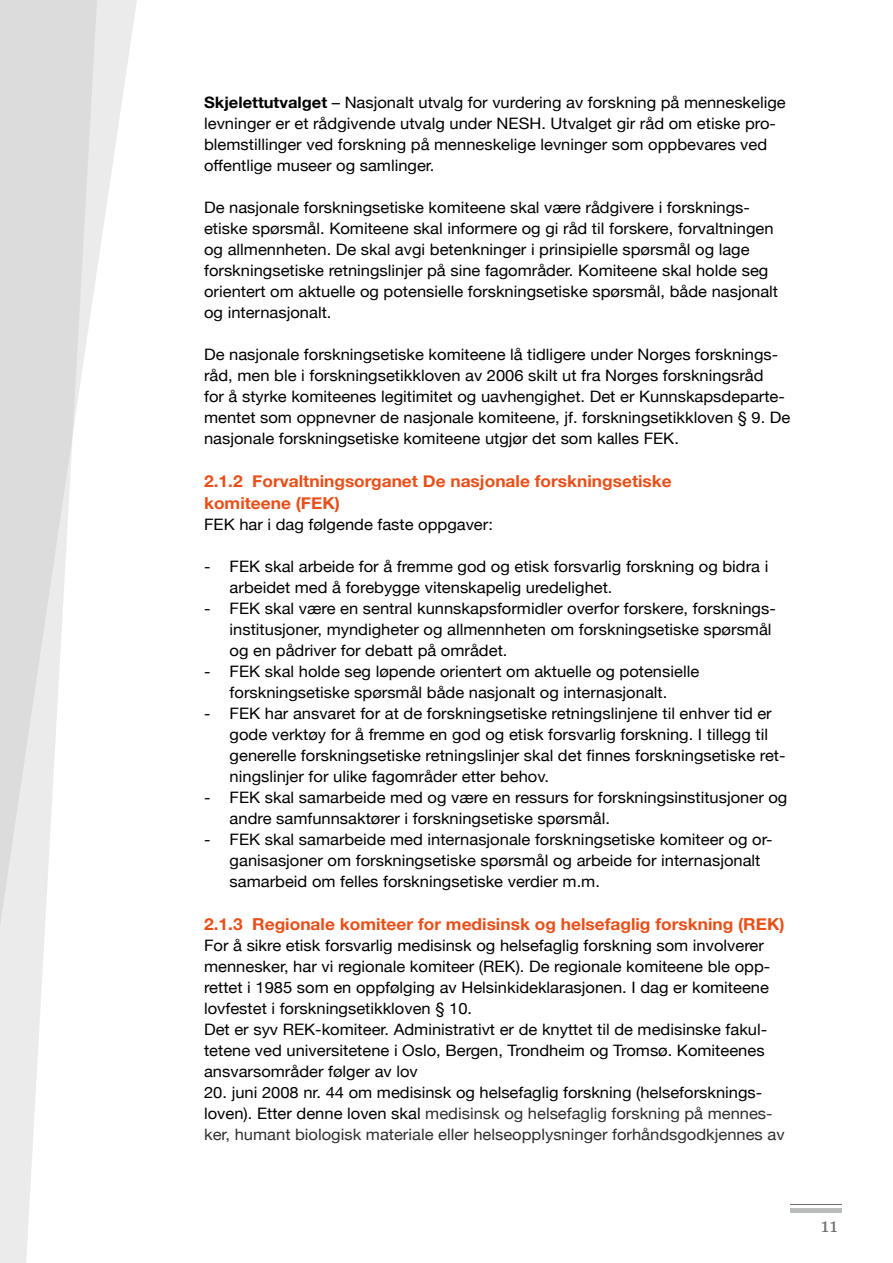
<style>
.page{position:relative;width:893px;height:1263px;background:#fff}
.page>*{position:absolute;margin:0;border:0;box-sizing:border-box;transform-origin:0 0}
.t1{font:19.5px "Georgia";color:#6e6e6e}
.t2{font:700 16.5px/21.8px "Helvetica Neue";color:#e94f18;scale:1.05 1}
.t3{font:15.75px/21px "Helvetica Neue";color:#000;scale:1.05 1}
.t4{font:15.75px/21px "Helvetica Neue";color:#2f2f2f;scale:1.05 1}
.s1{font-weight:700}
.s2{color:#000}
</style>
<div class="page">
<hr style="left:791px;top:1204px;width:51px;height:1px;background:#6e6e6e">
<hr style="left:791px;top:1208px;width:51px;height:4px;background:#bbbcbc">
<svg style="left:98px;top:0;width:39px;height:260px;fill:#efefef"></svg>
<svg style="left:0;top:0;width:98px;height:1263px"></svg>
<p class="t3" style="left:204px;top:93px;width:555px"><span class="s1">Skjelettutvalget</span> – Nasjonalt utvalg for vurdering av forskning på menneskelige levninger er et rådgivende utvalg under NESH. Utvalget gir råd om etiske pro&shy;blemstillinger ved forskning på menneskelige levninger som oppbevares ved offentlige museer og samlinger.</p>
<p class="t3" style="left:204px;top:198px;width:548px">De nasjonale forskningsetiske komiteene skal være rådgivere i forsknings&shy;etiske spørsmål. Komiteene skal informere og gi råd til forskere, forvaltningen og allmennheten. De skal avgi betenkninger i prinsipielle spørsmål og lage forskningsetiske retningslinjer på sine fagområder. Komiteene skal holde seg orientert om aktuelle og potensielle forskningsetiske spørsmål, både nasjonalt og internasjonalt.</p>
<p class="t3" style="left:204px;top:345px;width:560px">De nasjonale forskningsetiske komiteene lå tidligere under Norges forsknings&shy;råd, men ble i forskningsetikkloven av 2006 skilt ut fra Norges forskningsråd<br>for å styrke komiteenes legitimitet og uavhengighet. Det er Kunnskapsdeparte&shy;mentet som oppnevner de nasjonale komiteene, jf. forskningsetikkloven § 9. De nasjonale forskningsetiske komiteene utgjør det som kalles FEK.</p>
<p class="t2" style="left:204px;top:471px;width:447px">2.1.2 Forvaltningsorganet De nasjonale forskningsetiske komiteene (FEK)</p>
<p class="t3" style="left:204px;top:515px;width:277px">FEK har i dag følgende faste oppgaver:</p>
<p class="t3" style="left:230px;top:557px;width:515px;text-indent:-26px">- FEK skal arbeide for å fremme god og etisk forsvarlig forskning og bidra i arbeidet med å forebygge vitenskapelig uredelighet.</p>
<p class="t3" style="left:230px;top:599px;width:520px;text-indent:-26px">- FEK skal være en sentral kunnskapsformidler overfor forskere, forsknings&shy;institusjoner, myndigheter og allmennheten om forskningsetiske spørsmål og en pådriver for debatt på området.</p>
<p class="t3" style="left:204px;top:662px;width:473px;text-align:center">- FEK skal holde seg løpende orientert om aktuelle og potensielle forskningsetiske spørsmål både nasjonalt og internasjonalt.</p>
<p class="t3" style="left:230px;top:704px;width:531px;text-indent:-26px">- FEK har ansvaret for at de forskningsetiske retningslinjene til enhver tid er gode verktøy for å fremme en god og etisk forsvarlig forskning. I tillegg til generelle forskningsetiske retningslinjer skal det finnes forskningsetiske ret&shy;ningslinjer for ulike fagområder etter behov.</p>
<p class="t3" style="left:230px;top:788px;width:533px;text-indent:-26px">- FEK skal samarbeide med og være en ressurs for forskningsinstitusjoner og andre samfunnsaktører i forskningsetiske spørsmål.</p>
<p class="t3" style="left:230px;top:830px;width:519px;text-indent:-26px">- FEK skal samarbeide med internasjonale forskningsetiske komiteer og or&shy;ganisasjoner om forskningsetiske spørsmål og arbeide for internasjonalt samarbeid om felles forskningsetiske verdier m.m.</p>
<p class="t2" style="left:204px;top:913px;width:554px">2.1.3 Regionale komiteer for medisinsk og helsefaglig forskning (REK)</p>
<p class="t3" style="left:204px;top:935px;width:541px">For å sikre etisk forsvarlig medisinsk og helsefaglig forskning som involverer mennesker, har vi regionale komiteer (REK). De regionale komiteene ble opp&shy;rettet i 1985 som en oppfølging av Helsinkideklarasjonen. I dag er komiteene lovfestet i forskningsetikkloven § 10.<br>Det er syv REK-komiteer. Administrativt er de knyttet til de medisinske fakul&shy;tetene ved universitetene i Oslo, Bergen, Trondheim og Tromsø. Komiteenes ansvarsområder følger av lov</p>
<p class="t4" style="left:204px;top:1082px;width:554px"><span class="s2">20. juni 2008 nr. 44 om medisinsk og helsefaglig forskning (helseforsknings&shy;loven). Etter denne loven skal</span> medisinsk og helsefaglig forskning på mennes&shy;ker, humant biologisk materiale eller helseopplysninger forhåndsgodkjennes av</p>
<p class="t1" style="left:821px;top:1211px;width:18px">11</p>
</div>
